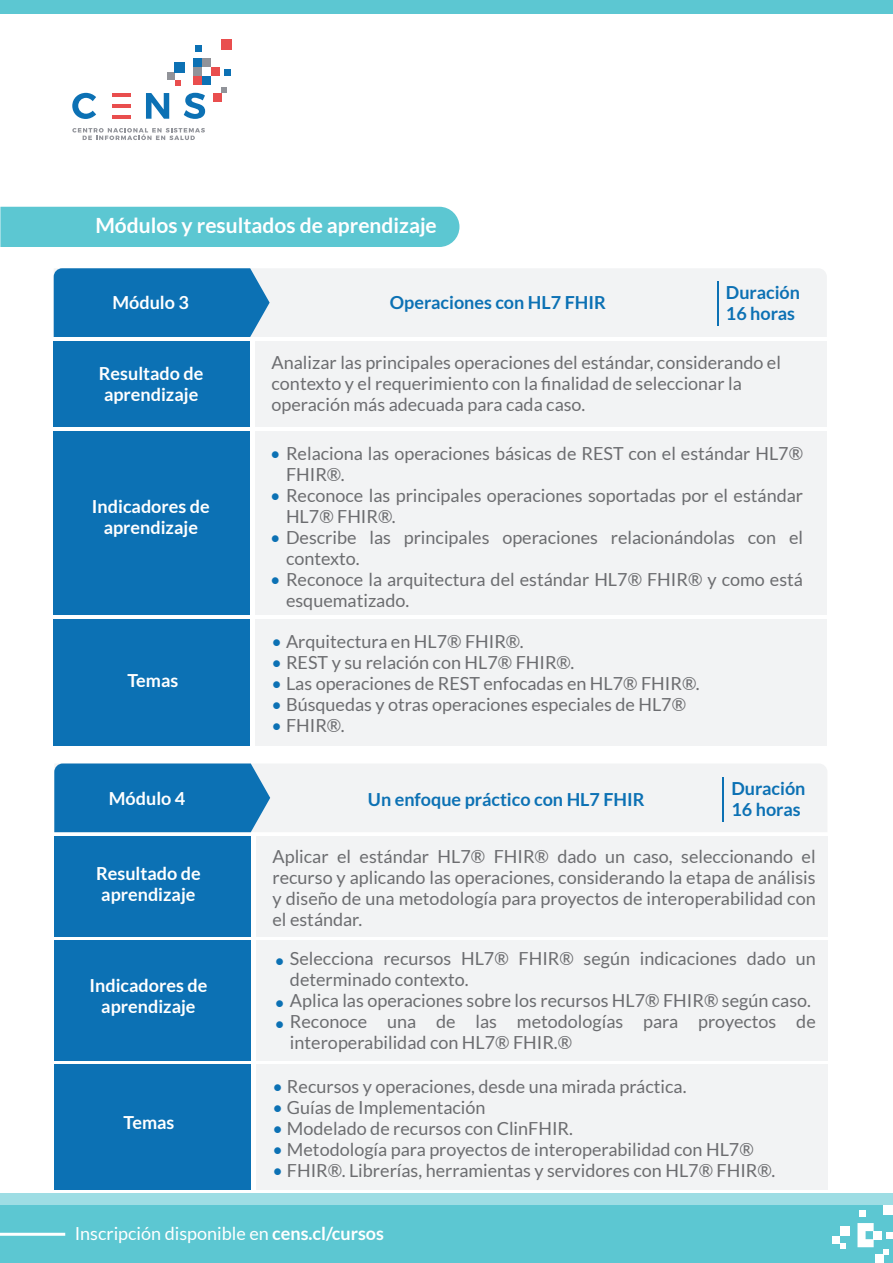
<style>
.page{position:relative;width:893px;height:1263px;background:#fff}
.page>*{position:absolute;margin:0;border:0;box-sizing:border-box;transform-origin:0 0}
.t1{font:700 21px "Lato";color:#fff}
.t2{font:18px/21px "Lato";color:#6c6d70}
.t3{font:700 18px/21px "Lato";color:#fff}
.t4{font:700 18px/21px "Lato";color:#0c71b4}
.t5{font:18px "Lato";color:#fff}
.s1{color:#0c71b4}
.s2{font-weight:700}
</style>
<div class="page">
<div style="left:270px;top:269px;width:557px;height:68px;background:#f2f3f4"></div>
<div style="left:54px;top:268px;width:216px;height:69px;background:#0c71b4"></div>
<svg style="left:221px;top:87px;width:6px;height:6px"></svg>
<div style="left:195px;top:45px;width:7px;height:7px;background:#0c71b4"></div>
<div style="left:224px;top:69px;width:7px;height:7px;background:#0c71b4"></div>
<div style="left:193px;top:58px;width:9px;height:9px;background:#0c71b4"></div>
<div style="left:202px;top:58px;width:9px;height:9px;background:#919399"></div>
<div style="left:193px;top:76px;width:9px;height:8px;background:#e94e4e"></div>
<div style="left:202px;top:76px;width:9px;height:8px;background:#0c71b4"></div>
<div style="left:211px;top:67px;width:8px;height:9px;background:#e94e4e"></div>
<div style="left:167px;top:72px;width:7px;height:8px;background:#919399"></div>
<div style="left:174px;top:62px;width:11px;height:10px;background:#0c71b4"></div>
<div style="left:221px;top:40px;width:10px;height:10px;background:#e94e4e"></div>
<svg style="left:72px;top:93px;width:24px;height:26px"></svg>
<svg style="left:146px;top:93px;width:23px;height:26px"></svg>
<svg style="left:184px;top:93px;width:21px;height:26px"></svg>
<hr style="left:112px;top:93px;width:19px;height:4px;background:#e94e4e">
<hr style="left:112px;top:104px;width:19px;height:4px;background:#e94e4e">
<hr style="left:112px;top:115px;width:19px;height:4px;background:#e94e4e">
<svg style="left:72px;top:128px;width:133px;height:12px"></svg>
<div style="left:193px;top:67px;width:9px;height:9px;background:#919399"></div>
<svg style="left:175px;top:80px;width:6px;height:6px"></svg>
<div style="left:213px;top:93px;width:8px;height:8px;background:#e94e4e"></div>
<div style="left:0;top:0;width:893px;height:14px;background:#5cc7d2"></div>
<div style="left:0;top:1193px;width:893px;height:55px;background:#9ddde4"></div>
<div style="left:0;top:1205px;width:893px;height:58px;background:#5cc7d2"></div>
<hr style="left:0;top:1233px;width:65px;height:3px;background:#fff">
<svg style="left:884px;top:1250px;width:5px;height:5px"></svg>
<div style="left:859px;top:1210px;width:6px;height:7px;background:#fff"></div>
<div style="left:886px;top:1232px;width:7px;height:7px;background:#fff"></div>
<div style="left:874px;top:1231px;width:8px;height:8px;background:#fff"></div>
<div style="left:833px;top:1236px;width:7px;height:7px;background:#fff"></div>
<div style="left:840px;top:1226px;width:9px;height:10px;background:#fff"></div>
<div style="left:883px;top:1205px;width:10px;height:10px;background:#fff"></div>
<svg style="left:857px;top:1223px;width:17px;height:24px"></svg>
<svg style="left:840px;top:1243px;width:6px;height:6px"></svg>
<div style="left:876px;top:1255px;width:8px;height:8px;background:#fff"></div>
<div style="left:0;top:207px;width:459px;height:40px;background:#5cc7d2"></div>
<div style="left:53px;top:341px;width:196px;height:86px;background:#0c71b4"></div>
<div style="left:255px;top:341px;width:572px;height:86px;background:#f2f3f4"></div>
<div style="left:53px;top:431px;width:196px;height:183px;background:#0c71b4"></div>
<div style="left:255px;top:431px;width:572px;height:183px;background:#f2f3f4"></div>
<hr style="left:717px;top:281px;width:1px;height:44px;background:#0c71b4">
<div style="left:53px;top:619px;width:196px;height:127px;background:#0c71b4"></div>
<div style="left:255px;top:619px;width:572px;height:127px;background:#f2f3f4"></div>
<div style="left:270px;top:764px;width:557px;height:68px;background:#f2f3f4"></div>
<div style="left:54px;top:763px;width:216px;height:69px;background:#0c71b4"></div>
<div style="left:54px;top:836px;width:196px;height:101px;background:#0c71b4"></div>
<div style="left:256px;top:836px;width:571px;height:101px;background:#f2f3f4"></div>
<div style="left:54px;top:940px;width:196px;height:120px;background:#0c71b4"></div>
<div style="left:256px;top:940px;width:571px;height:120px;background:#f2f3f4"></div>
<hr style="left:722px;top:777px;width:2px;height:44px;background:#0c71b4">
<div style="left:54px;top:1064px;width:196px;height:126px;background:#0c71b4"></div>
<div style="left:256px;top:1064px;width:571px;height:126px;background:#f2f3f4"></div>
<p class="t1" style="left:95px;top:214px;width:343px">Módulos y resultados de aprendizaje</p>
<p class="t3" style="left:112px;top:291px;width:78px">Módulo 3</p>
<p class="t4" style="left:390px;top:291px;width:218px">Operaciones con HL7 FHIR</p>
<p class="t4" style="left:726px;top:281px;width:76px">Duración<br>16 horas</p>
<p class="t3" style="left:99px;top:362px;width:106px">Resultado de aprendizaje</p>
<p class="t2" style="left:272px;top:352px;width:511px">Analizar las principales operaciones del estándar, considerando el contexto y el requerimiento con la finalidad de seleccionar la operación más adecuada para cada caso.</p>
<p class="t3" style="left:92px;top:495px;width:119px;text-align:center">Indicadores de aprendizaje</p>
<p class="t3" style="left:127px;top:670px;width:52px">Temas</p>
<p class="t2" style="left:286px;top:443px;width:519px;text-indent:-16px"><span class="s1">•</span> Relaciona las operaciones básicas de REST con el estándar HL7®<br>FHIR®.</p>
<p class="t2" style="left:286px;top:485px;width:519px;text-indent:-16px"><span class="s1">•</span> Reconoce las principales operaciones soportadas por el estándar<br>HL7® FHIR®.</p>
<p class="t2" style="left:286px;top:527px;width:519px;text-indent:-16px"><span class="s1">•</span> Describe las principales operaciones relacionándolas con el contexto.</p>
<p class="t2" style="left:286px;top:569px;width:518px;text-indent:-16px"><span class="s1">•</span> Reconoce la arquitectura del estándar HL7® FHIR® y como está esquematizado.</p>
<p class="t2" style="left:272px;top:631px;width:254px"><span class="s1">•</span> Arquitectura en HL7® FHIR®.</p>
<p class="t2" style="left:272px;top:652px;width:304px"><span class="s1">•</span> REST y su relación con HL7® FHIR®.</p>
<p class="t2" style="left:272px;top:673px;width:430px"><span class="s1">•</span> Las operaciones de REST enfocadas en HL7® FHIR®.</p>
<p class="t2" style="left:272px;top:694px;width:416px"><span class="s1">•</span> Búsquedas y otras operaciones especiales de HL7®</p>
<p class="t2" style="left:272px;top:715px;width:75px"><span class="s1">•</span> FHIR®.</p>
<p class="t3" style="left:109px;top:787px;width:78px">Módulo 4</p>
<p class="t4" style="left:368px;top:789px;width:278px">Un enfoque práctico con HL7 FHIR</p>
<p class="t4" style="left:731px;top:777px;width:76px">Duración<br>16 horas</p>
<p class="t3" style="left:96px;top:863px;width:106px">Resultado de aprendizaje</p>
<p class="t3" style="left:90px;top:974px;width:119px;text-align:center">Indicadores de aprendizaje</p>
<p class="t3" style="left:124px;top:1111px;width:52px">Temas</p>
<p class="t2" style="left:273px;top:846px;width:545px;text-align:justify">Aplicar el estándar HL7® FHIR® dado un caso, seleccionando el recurso y aplicando las operaciones, considerando la etapa de análisis y diseño de una metodología para proyectos de interoperabilidad con el estándar.</p>
<p class="t2" style="left:290px;top:948px;width:527px;text-indent:-16px"><span class="s1">•</span> Selecciona recursos HL7® FHIR® según indicaciones dado un determinado contexto.</p>
<p class="t2" style="left:274px;top:990px;width:538px"><span class="s1">•</span> Aplica las operaciones sobre los recursos HL7® FHIR® según caso.</p>
<p class="t2" style="left:290px;top:1011px;width:527px;text-indent:-16px"><span class="s1">•</span> Reconoce una de las metodologías para proyectos de interoperabilidad con HL7® FHIR.®</p>
<p class="t2" style="left:273px;top:1076px;width:415px"><span class="s1">•</span> Recursos y operaciones, desde una mirada práctica.</p>
<p class="t2" style="left:273px;top:1097px;width:215px"><span class="s1">•</span> Guías de Implementación</p>
<p class="t2" style="left:273px;top:1118px;width:302px"><span class="s1">•</span> Modelado de recursos con ClinFHIR.</p>
<p class="t2" style="left:273px;top:1139px;width:483px"><span class="s1">•</span> Metodología para proyectos de interoperabilidad con HL7®</p>
<p class="t2" style="left:273px;top:1160px;width:504px"><span class="s1">•</span> FHIR®. Librerías, herramientas y servidores con HL7® FHIR®.</p>
<p class="t5" style="left:75px;top:1223px;width:311px">Inscripción disponible en <span class="s2">cens.cl/cursos</span></p>
</div>
